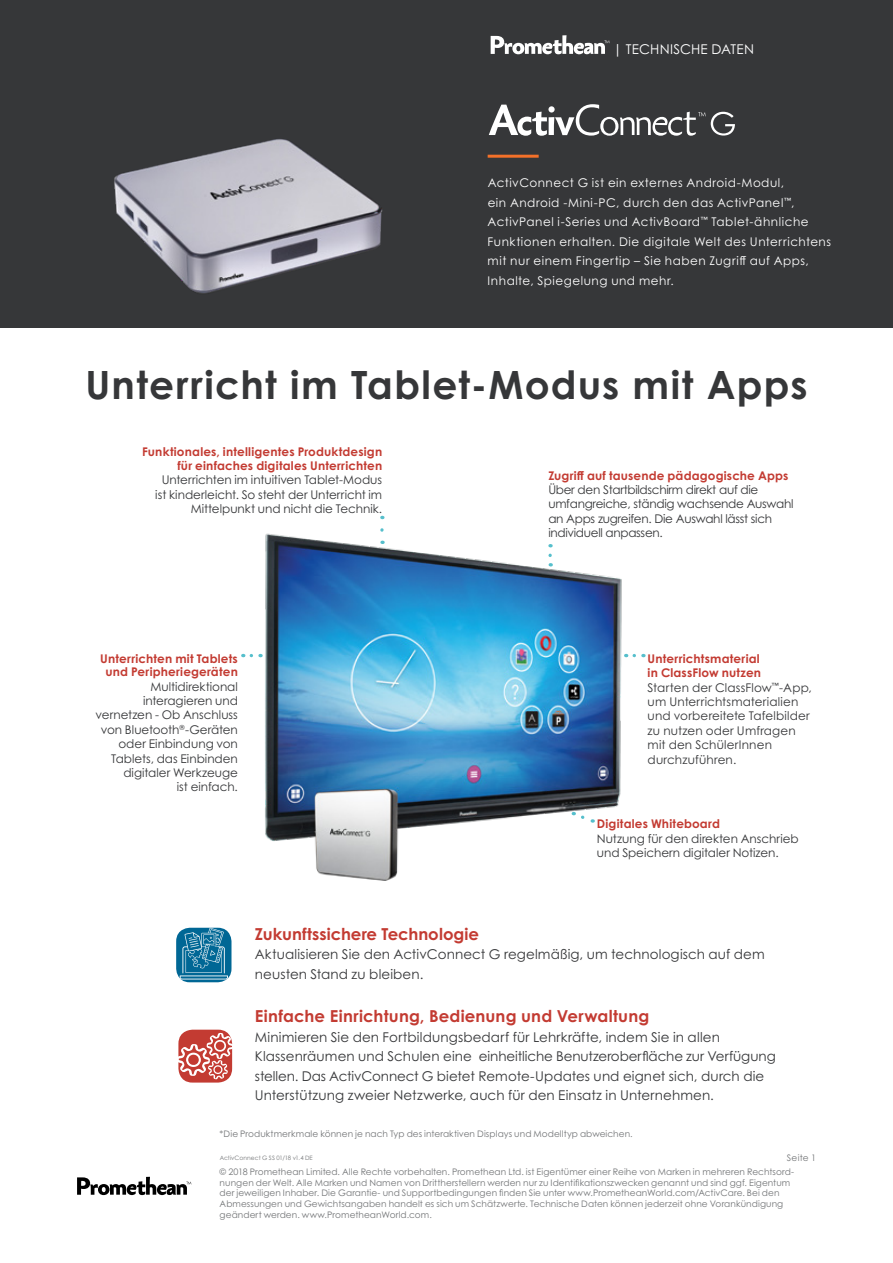
<style>
.page{position:relative;width:893px;height:1263px;background:#fff}
.page>*{position:absolute;margin:0;border:0;box-sizing:border-box;transform-origin:0 0}
.t1{font:700 39px "Century Gothic Pro";letter-spacing:.03em;color:#363739}
.t2{font:700 16.5px "Century Gothic Pro";letter-spacing:.01em;color:#c33b32}
.t3{font:13.5px/19.5px "Century Gothic Pro";letter-spacing:.005em;color:#363739}
.t4{font:13.5px "Century Gothic Pro";letter-spacing:.01em;color:#fff}
.t5{font:12px/14.4px "Century Gothic Pro";letter-spacing:-.005em;color:#363739;text-align:right}
.t6{font:12px/19.5px "Century Gothic Pro";letter-spacing:.04em;color:#fff}
.t7{font:700 12px/14.4px "Century Gothic Pro";letter-spacing:.015em;color:#c33b32;text-align:right}
.t8{font:12px/14.4px "Century Gothic Pro";letter-spacing:.015em;color:#363739}
.t9{font:12px/14.4px "Century Gothic Pro";letter-spacing:-.025em;color:#363739}
.t10{font:9px/10.8px "Century Gothic Pro";letter-spacing:.005em;color:#737577}
.t11{font:6px "Century Gothic Pro";letter-spacing:.005em;color:#737577}
.s1{font-weight:700;color:#c33b32}
</style>
<div class="page">
<div style="left:0;top:0;width:893px;height:328px;background:#363739"></div>
<img style="left:114px;top:139px;width:269px;height:155px">
<svg style="left:489px;top:104px;width:246px;height:32px"></svg>
<img style="left:262px;top:528px;width:365px;height:353px">
<svg style="left:491px;top:35px;width:118px;height:19px"></svg>
<hr style="left:488px;top:155px;width:51px;height:3px;background:#f37029">
<svg style="left:176px;top:928px;width:55px;height:54px"></svg>
<svg style="left:180px;top:928px;width:48px;height:51px"></svg>
<div style="left:177px;top:1028px;width:56px;height:56px;background:#c33b32;border-radius:15px"></div>
<div style="left:176px;top:1027px;width:58px;height:58px;border:2px solid #fff;border-radius:15px"></div>
<svg style="left:177px;top:1033px;width:56px;height:46px"></svg>
<svg style="left:77px;top:1177px;width:114px;height:18px"></svg>
<svg style="left:380px;top:530px;width:4px;height:14px"></svg>
<svg style="left:548px;top:555px;width:4px;height:11px"></svg>
<svg style="left:626px;top:654px;width:8px;height:3px"></svg>
<svg style="left:573px;top:811px;width:20px;height:12px"></svg>
<svg style="left:243px;top:654px;width:8px;height:3px"></svg>
<h3 class="t4" style="left:613px;top:41px;width:142px">| TECHNISCHE DATEN</h3>
<p class="t6" style="left:488px;top:173px;width:345px">ActivConnect G ist ein externes Android-Modul,<br>ein Android -Mini-PC, durch den das ActivPanel<sup>™</sup>, ActivPanel i-Series und ActivBoard<sup>™</sup> Tablet-ähnliche Funktionen erhalten. Die digitale Welt des Unterrichtens mit nur einem Fingertip – Sie haben Zugriff auf Apps, Inhalte, Spiegelung und mehr.</p>
<h1 class="t1" style="left:85px;top:361px;width:724px">Unterricht im Tablet-Modus mit Apps</h1>
<h3 class="t7" style="left:142px;top:444px;width:242px">Funktionales, intelligentes Produktdesign für einfaches digitales Unterrichten</h3>
<h3 class="t5" style="left:155px;top:473px;width:228px">Unterrichten im intuitiven Tablet-Modus ist kinderleicht. So steht der Unterricht im<br>Mittelpunkt und nicht die Technik.</h3>
<h3 class="t7" style="left:100px;top:651px;width:139px;line-height:13.5px;text-align:center">Unterrichten mit Tablets und Peripheriegeräten</h3>
<h3 class="t5" style="left:96px;top:679px;width:144px">Multidirektional interagieren und vernetzen - Ob Anschluss von Bluetooth<sup>®</sup>-Geräten oder Einbindung von<br>Tablets, das Einbinden digitaler Werkzeuge<br>ist einfach.</h3>
<h3 class="t7" style="left:548px;top:468px;width:242px">Zugriff auf tausende pädagogische Apps</h3>
<h3 class="t9" style="left:548px;top:482px;width:247px">Über den Startbildschirm direkt auf die umfangreiche, ständig wachsende Auswahl an Apps zugreifen. Die Auswahl lässt sich individuell anpassen.</h3>
<h3 class="t8" style="left:648px;top:651px;width:166px"><span class="s1">Unterrichtsmaterial<br>in ClassFlow nutzen<br></span>Starten der ClassFlow<sup>™</sup>-App, um Unterrichtsmaterialien und vorbereitete Tafelbilder zu nutzen oder Umfragen mit den SchülerInnen durchzuführen.</h3>
<h3 class="t7" style="left:597px;top:816px;width:125px">Digitales Whiteboard</h3>
<h3 class="t5" style="left:597px;top:831px;width:203px;text-align:left">Nutzung für den direkten Anschrieb und Speichern digitaler Notizen.</h3>
<h2 class="t2" style="left:255px;top:923px;width:226px">Zukunftssichere Technologie</h2>
<h3 class="t3" style="left:255px;top:944px;width:511px">Aktualisieren Sie den ActivConnect G regelmäßig, um technologisch auf dem neusten Stand zu bleiben.</h3>
<h2 class="t2" style="left:255px;top:1006px;width:396px">Einfache Einrichtung, Bedienung und Verwaltung</h2>
<p class="t3" style="left:255px;top:1027px;width:522px">Minimieren Sie den Fortbildungsbedarf für Lehrkräfte, indem Sie in allen Klassenräumen und Schulen eine einheitliche Benutzeroberfläche zur Verfügung stellen. Das ActivConnect G bietet Remote-Updates und eignet sich, durch die Unterstützung zweier Netzwerke, auch für den Einsatz in Unternehmen.</p>
<p class="t10" style="left:220px;top:1128px;width:415px">*Die Produktmerkmale können je nach Typ des interaktiven Displays und Modelltyp abweichen.</p>
<p class="t11" style="left:220px;top:1154px;width:95px">ActivConnect G SS 01/18 v1.4 DE</p>
<p class="t10" style="left:220px;top:1166px;width:576px">© 2018 Promethean Limited. Alle Rechte vorbehalten. Promethean Ltd. ist Eigentümer einer Reihe von Marken in mehreren Rechtsord&shy;nungen der Welt. Alle Marken und Namen von Drittherstellern werden nur zu Identifikationszwecken genannt und sind ggf. Eigentum der jeweiligen Inhaber. Die Garantie- und Supportbedingungen finden Sie unter www.PrometheanWorld.com/ActivCare. Bei den Abmessungen und Gewichtsangaben handelt es sich um Schätzwerte. Technische Daten können jederzeit ohne Vorankündigung geändert werden. www.PrometheanWorld.com.</p>
<p class="t10" style="left:787px;top:1152px;width:31px">Seite 1</p>
</div>
